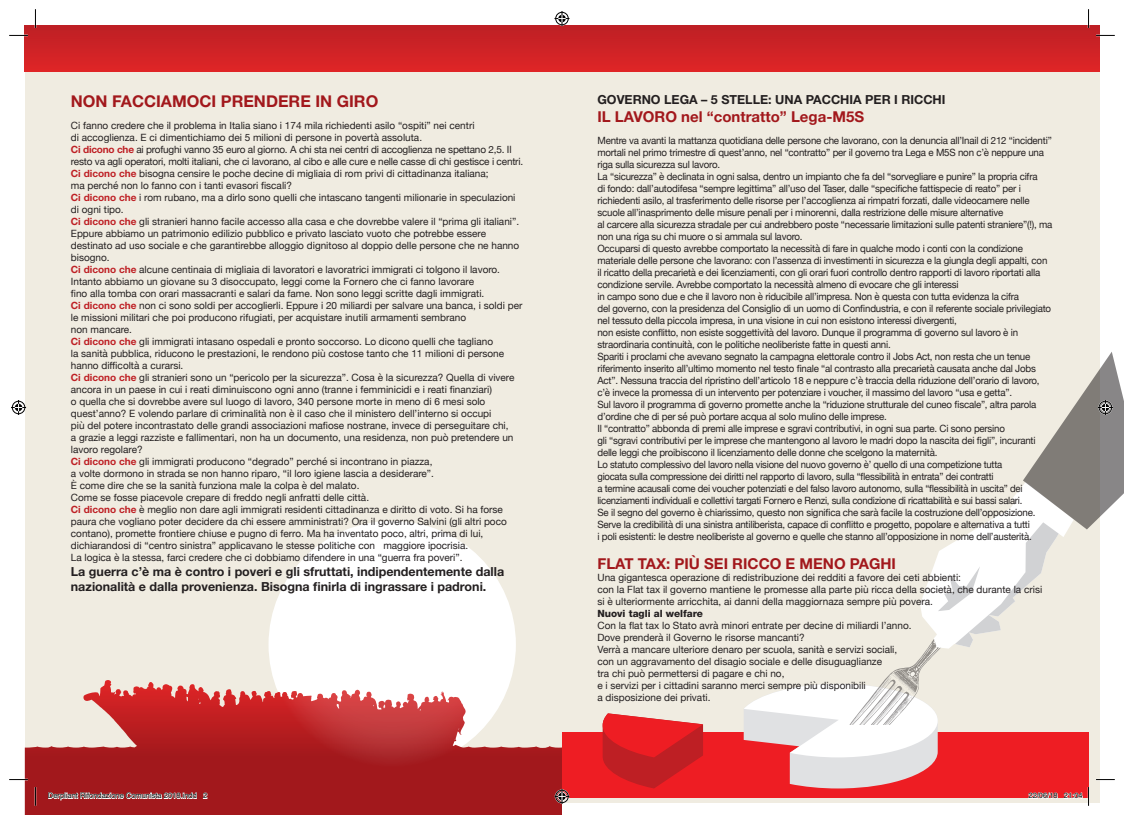
<style>
.page{position:relative;width:1124px;height:815px;background:#fff}
.page>*{position:absolute;margin:0;border:0;box-sizing:border-box;transform-origin:0 0}
.t1{font:700 16.25px "Helvetica Neue";color:#a2181c}
.t2{font:700 15px "Helvetica Neue";color:#a2181c}
.t3{font:700 12.5px/15px "Helvetica Neue";color:#231f20}
.t4{font:10px/12px "Helvetica Neue";color:#231f20}
.t5{font:10px/12px "Helvetica Neue";letter-spacing:-.02em;color:#231f20}
.t6{font:800 10px "Helvetica Neue";color:#231f20}
.t7{font:7.5px "Helvetica";color:#000}
.s1{font-weight:700;color:#be1f24}
</style>
<div class="page">
<div style="left:25px;top:71px;width:1073px;height:732px;background:#f0ece1"></div>
<div style="left:25px;top:25px;width:1073px;height:46px;background:linear-gradient(to bottom,#bd2025,#de2526)"></div>
<svg style="left:25px;top:680px;width:537px;height:135px"></svg>
<svg style="left:268px;top:521px;width:248px;height:247px;background:#f1d4d5"></svg>
<div style="left:562px;top:732px;width:526px;height:65px;background:#ee1d23"></div>
<svg style="left:602px;top:713px;width:101px;height:75px"></svg>
<svg style="left:9px;top:35px;width:19px;height:1px"></svg>
<svg style="left:1095px;top:35px;width:19px;height:1px"></svg>
<svg style="left:9px;top:779px;width:19px;height:1px"></svg>
<svg style="left:35px;top:9px;width:1px;height:19px"></svg>
<svg style="left:35px;top:787px;width:1px;height:19px"></svg>
<svg style="left:1087px;top:9px;width:2px;height:19px"></svg>
<svg style="left:554px;top:11px;width:15px;height:15px"></svg>
<svg style="left:554px;top:789px;width:15px;height:15px"></svg>
<svg style="left:11px;top:400px;width:15px;height:15px"></svg>
<svg style="left:48px;top:792px;width:149px;height:8px"></svg>
<svg style="left:203px;top:792px;width:4px;height:7px"></svg>
<svg style="left:743px;top:352px;width:380px;height:454px"></svg>
<h1 class="t1" style="left:71px;top:91px;width:309px">NON FACCIAMOCI PRENDERE IN GIRO</h1>
<p class="t4" style="left:71px;top:120px;width:454px">Ci fanno credere che il problema in Italia siano i 174 mila richiedenti asilo “ospiti” nei centri<br>di accoglienza. E ci dimentichiamo dei 5 milioni di persone in povertà assoluta.<br><span class="s1">Ci dicono che</span> ai profughi vanno 35 euro al giorno. A chi sta nei centri di accoglienza ne spettano 2,5. Il resto va agli operatori, molti italiani, che ci lavorano, al cibo e alle cure e nelle casse di chi gestisce i centri.<br><span class="s1">Ci dicono che</span> bisogna censire le poche decine di migliaia di rom privi di cittadinanza italiana;<br>ma perché non lo fanno con i tanti evasori fiscali?<br><span class="s1">Ci dicono che</span> i rom rubano, ma a dirlo sono quelli che intascano tangenti milionarie in speculazioni di ogni tipo.<br><span class="s1">Ci dicono che</span> gli stranieri hanno facile accesso alla casa e che dovrebbe valere il “prima gli italiani”.<br>Eppure abbiamo un patrimonio edilizio pubblico e privato lasciato vuoto che potrebbe essere destinato ad uso sociale e che garantirebbe alloggio dignitoso al doppio delle persone che ne hanno bisogno.<br><span class="s1">Ci dicono che</span> alcune centinaia di migliaia di lavoratori e lavoratrici immigrati ci tolgono il lavoro.<br>Intanto abbiamo un giovane su 3 disoccupato, leggi come la Fornero che ci fanno lavorare<br>fino alla tomba con orari massacranti e salari da fame. Non sono leggi scritte dagli immigrati.<br><span class="s1">Ci dicono che</span> non ci sono soldi per accoglierli. Eppure i 20 miliardi per salvare una banca, i soldi per le missioni militari che poi producono rifugiati, per acquistare inutili armamenti sembrano<br>non mancare.<br><span class="s1">Ci dicono che</span> gli immigrati intasano ospedali e pronto soccorso. Lo dicono quelli che tagliano<br>la sanità pubblica, riducono le prestazioni, le rendono più costose tanto che 11 milioni di persone hanno difficoltà a curarsi.<br><span class="s1">Ci dicono che</span> gli stranieri sono un “pericolo per la sicurezza”. Cosa è la sicurezza? Quella di vivere ancora in un paese in cui i reati diminuiscono ogni anno (tranne i femminicidi e i reati finanziari)<br>o quella che si dovrebbe avere sul luogo di lavoro, 340 persone morte in meno di 6 mesi solo quest’anno? E volendo parlare di criminalità non è il caso che il ministero dell’interno si occupi<br>più del potere incontrastato delle grandi associazioni mafiose nostrane, invece di perseguitare chi,<br>a grazie a leggi razziste e fallimentari, non ha un documento, una residenza, non può pretendere un lavoro regolare?<br><span class="s1">Ci dicono che</span> gli immigrati producono “degrado” perché si incontrano in piazza,<br>a volte dormono in strada se non hanno riparo, “il loro igiene lascia a desiderare”.<br>È come dire che se la sanità funziona male la colpa è del malato.<br>Come se fosse piacevole crepare di freddo negli anfratti delle città.<br><span class="s1">Ci dicono che</span> è meglio non dare agli immigrati residenti cittadinanza e diritto di voto. Si ha forse paura che vogliano poter decidere da chi essere amministrati? Ora il governo Salvini (gli altri poco contano), promette frontiere chiuse e pugno di ferro. Ma ha inventato poco, altri, prima di lui, dichiarandosi di “centro sinistra” applicavano le stesse politiche con maggiore ipocrisia.<br>La logica è la stessa, farci credere che ci dobbiamo difendere in una “guerra fra poveri”.</p>
<p class="t3" style="left:71px;top:564px;width:435px">La guerra c’è ma è contro i poveri e gli sfruttati, indipendentemente dalla nazionalità e dalla provenienza. Bisogna finirla di ingrassare i padroni.</p>
<p class="t3" style="left:597px;top:91px;width:349px">GOVERNO LEGA – 5 STELLE: UNA PACCHIA PER I RICCHI</p>
<h2 class="t2" style="left:597px;top:107px;width:268px">IL LAVORO nel “contratto” Lega-M5S</h2>
<p class="t5" style="left:597px;top:135px;width:456px">Mentre va avanti la mattanza quotidiana delle persone che lavorano, con la denuncia all’Inail di 212 “incidenti” mortali nel primo trimestre di quest’anno, nel “contratto” per il governo tra Lega e M5S non c’è neppure una riga sulla sicurezza sul lavoro.<br>La “sicurezza” è declinata in ogni salsa, dentro un impianto che fa del “sorvegliare e punire” la propria cifra<br>di fondo: dall’autodifesa “sempre legittima” all’uso del Taser, dalle “specifiche fattispecie di reato” per i richiedenti asilo, al trasferimento delle risorse per l’accoglienza ai rimpatri forzati, dalle videocamere nelle scuole all’inasprimento delle misure penali per i minorenni, dalla restrizione delle misure alternative<br>al carcere alla sicurezza stradale per cui andrebbero poste “necessarie limitazioni sulle patenti straniere”(!), ma non una riga su chi muore o si ammala sul lavoro.<br>Occuparsi di questo avrebbe comportato la necessità di fare in qualche modo i conti con la condizione materiale delle persone che lavorano: con l’assenza di investimenti in sicurezza e la giungla degli appalti, con il ricatto della precarietà e dei licenziamenti, con gli orari fuori controllo dentro rapporti di lavoro riportati alla condizione servile. Avrebbe comportato la necessità almeno di evocare che gli interessi<br>in campo sono due e che il lavoro non è riducibile all’impresa. Non è questa con tutta evidenza la cifra<br>del governo, con la presidenza del Consiglio di un uomo di Confindustria, e con il referente sociale privilegiato nel tessuto della piccola impresa, in una visione in cui non esistono interessi divergenti,<br>non esiste conflitto, non esiste soggettività del lavoro. Dunque il programma di governo sul lavoro è in straordinaria continuità, con le politiche neoliberiste fatte in questi anni.<br>Spariti i proclami che avevano segnato la campagna elettorale contro il Jobs Act, non resta che un tenue riferimento inserito all’ultimo momento nel testo finale “al contrasto alla precarietà causata anche dal Jobs Act”. Nessuna traccia del ripristino dell’articolo 18 e neppure c’è traccia della riduzione dell’orario di lavoro, c’è invece la promessa di un intervento per potenziare i voucher, il massimo del lavoro “usa e getta”.<br>Sul lavoro il programma di governo promette anche la “riduzione strutturale del cuneo fiscale”, altra parola d’ordine che di per sé può portare acqua al solo mulino delle imprese.<br>Il “contratto” abbonda di premi alle imprese e sgravi contributivi, in ogni sua parte. Ci sono persino<br>gli “sgravi contributivi per le imprese che mantengono al lavoro le madri dopo la nascita dei figli”, incuranti delle leggi che proibiscono il licenziamento delle donne che scelgono la maternità.<br>Lo statuto complessivo del lavoro nella visione del nuovo governo è’ quello di una competizione tutta<br>giocata sulla compressione dei diritti nel rapporto di lavoro, sulla “flessibilità in entrata” dei contratti<br>a termine acausali come dei voucher potenziati e del falso lavoro autonomo, sulla “flessibilità in uscita” dei licenziamenti individuali e collettivi targati Fornero e Renzi, sulla condizione di ricattabilità e sui bassi salari.<br>Se il segno del governo è chiarissimo, questo non significa che sarà facile la costruzione dell’opposizione.<br>Serve la credibilità di una sinistra antiliberista, capace di conflitto e progetto, popolare e alternativa a tutti<br>i poli esistenti: le destre neoliberiste al governo e quelle che stanno all’opposizione in nome dell’austerità.</p>
<h2 class="t2" style="left:597px;top:554px;width:300px">FLAT TAX: PIÙ SEI RICCO E MENO PAGHI</h2>
<p class="t4" style="left:597px;top:572px;width:446px">Una gigantesca operazione di redistribuzione dei redditi a favore dei ceti abbienti:<br>con la Flat tax il governo mantiene le promesse alla parte più ricca della società, che durante la crisi si è ulteriormente arricchita, ai danni della maggiornaza sempre più povera.</p>
<p class="t6" style="left:597px;top:607px;width:107px">Nuovi tagli al welfare</p>
<p class="t4" style="left:597px;top:620px;width:315px">Con la flat tax lo Stato avrà minori entrate per decine di miliardi l’anno.<br>Dove prenderà il Governo le risorse mancanti?<br>Verrà a mancare ulteriore denaro per scuola, sanità e servizi sociali, con un aggravamento del disagio sociale e delle disuguaglianze<br>tra chi può permettersi di pagare e chi no,<br>e i servizi per i cittadini saranno merci sempre più disponibili<br>a disposizione dei privati.</p>
<p class="t7" style="left:48px;top:790px;width:161px">Derpliant Rifondazione Comunista 2018.indd 2</p>
<p class="t7" style="left:1028px;top:790px;width:56px">22/06/18 21:04</p>
</div>
